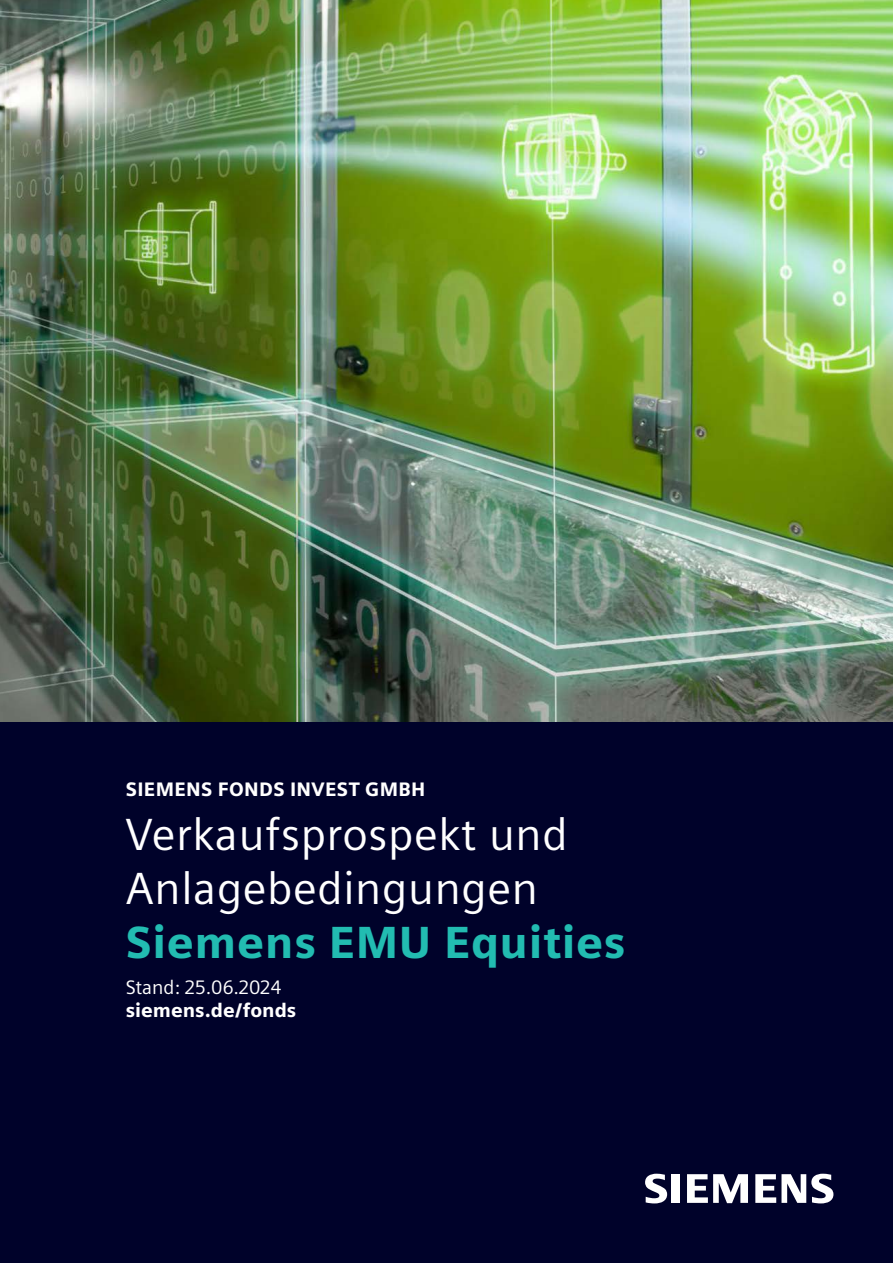
<style>
.page{position:relative;width:893px;height:1263px;background:#fff}
.page>*{position:absolute;margin:0;border:0;box-sizing:border-box;transform-origin:0 0}
.t1{font:45px/54px "Siemens Sans";letter-spacing:.015em;color:#fff}
.t2{font:900 45px "Siemens Sans";letter-spacing:.015em;color:#22bcb1}
.t3{font:900 19.5px "Siemens Sans";letter-spacing:.015em;color:#fff}
.t4{font:19.5px "Siemens Sans";color:#fff}
</style>
<div class="page">
<img style="left:0;top:0;width:893px;height:722px">
<div style="left:0;top:722px;width:893px;height:541px;background:#00022a"></div>
<svg style="left:645px;top:1174px;width:35px;height:29px"></svg>
<svg style="left:687px;top:1174px;width:61px;height:29px"></svg>
<svg style="left:755px;top:1174px;width:78px;height:29px"></svg>
<p class="t3" style="left:126px;top:773px;width:301px">SIEMENS FONDS INVEST GMBH</p>
<h1 class="t1" style="left:126px;top:804px;width:443px">Verkaufsprospekt und<br>Anlagebedingungen</h1>
<h1 class="t2" style="left:126px;top:906px;width:501px">Siemens EMU Equities</h1>
<p class="t4" style="left:126px;top:972px;width:157px">Stand: 25.06.2024</p>
<p class="t3" style="left:126px;top:995px;width:172px">siemens.de/fonds</p>
</div>
